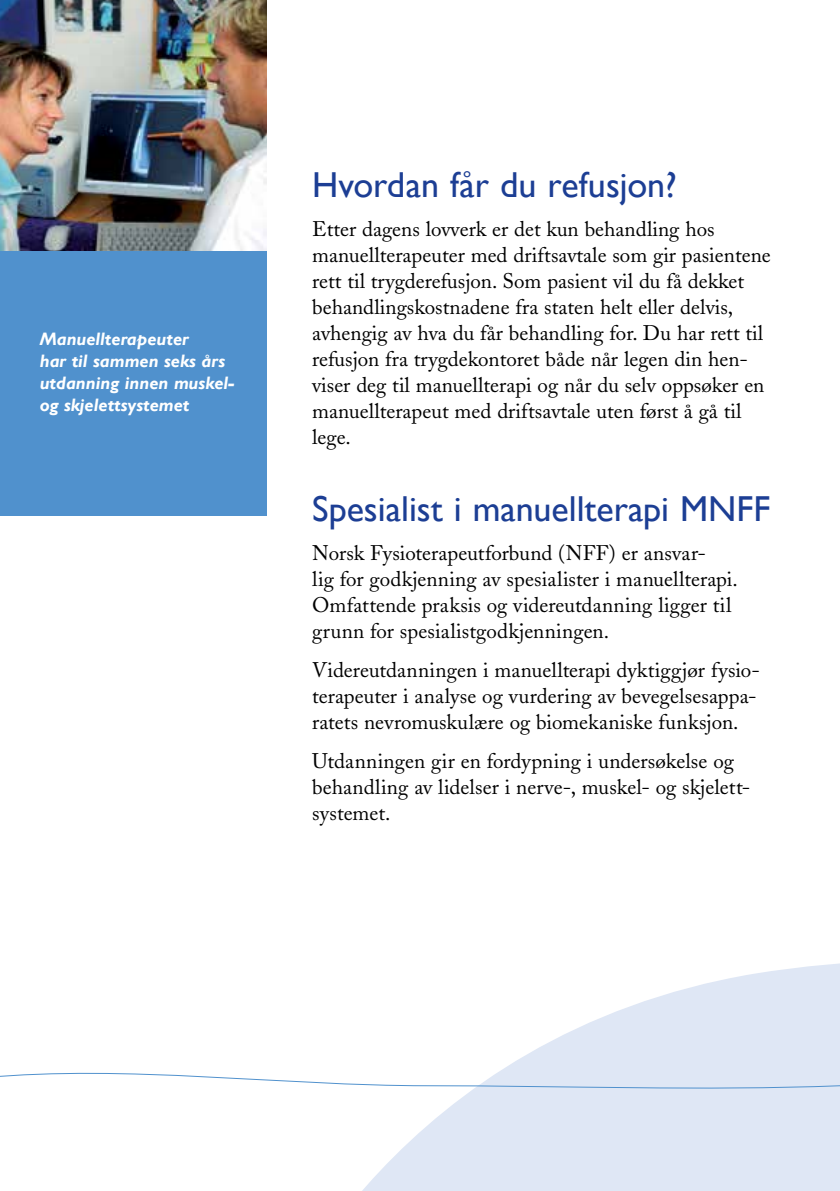
<style>
.page{position:relative;width:840px;height:1191px;background:#fff}
.page>*{position:absolute;margin:0;border:0;box-sizing:border-box;transform-origin:0 0}
.t1{font:36px "Gill Sans";color:#1c3e94}
.t2{font:21px/26px "Adobe Caslon";color:#000}
.t3{font:italic 700 18px/22px "Gill Sans";color:#fff}
</style>
<div class="page">
<svg style="left:362px;top:963px;width:477px;height:228px;fill:#dfe7f5"></svg>
<svg style="left:0;top:1069px;width:839px;height:24px"></svg>
<div style="left:0;top:249px;width:266px;height:267px;background:#5091cd"></div>
<img style="left:0;top:0;width:266px;height:251px">
<p class="t3" style="left:40px;top:328px;width:196px">Manuellterapeuter<br>har til sammen seks års utdanning innen muskel&shy;og skjelettsystemet</p>
<h1 class="t1" style="left:312px;top:164px;width:366px">Hvordan får du refusjon?</h1>
<p class="t2" style="left:312px;top:216px;width:460px">Etter dagens lovverk er det kun behandling hos manuellterapeuter med driftsavtale som gir pasientene rett til trygderefusjon. Som pasient vil du få dekket behandlingskostnadene fra staten helt eller delvis, avhengig av hva du får behandling for. Du har rett til refusjon fra trygdekontoret både når legen din hen&shy;viser deg til manuellterapi og når du selv oppsøker en manuellterapeut med driftsavtale uten først å gå til lege.</p>
<h1 class="t1" style="left:312px;top:488px;width:459px">Spesialist i manuellterapi MNFF</h1>
<p class="t2" style="left:312px;top:540px;width:427px">Norsk Fysioterapeutforbund (NFF) er ansvar-<br>lig for godkjenning av spesialister i manuellterapi.<br>Omfattende praksis og videreutdanning ligger til grunn for spesialistgodkjenningen.</p>
<p class="t2" style="left:312px;top:657px;width:449px">Videreutdanningen i manuellterapi dyktiggjør fysio&shy;terapeuter i analyse og vurdering av bevegelsesappa&shy;ratets nevromuskulære og biomekaniske funksjon.</p>
<p class="t2" style="left:312px;top:748px;width:439px">Utdanningen gir en fordypning i undersøkelse og behandling av lidelser i nerve-, muskel- og skjelett&shy;systemet.</p>
</div>
